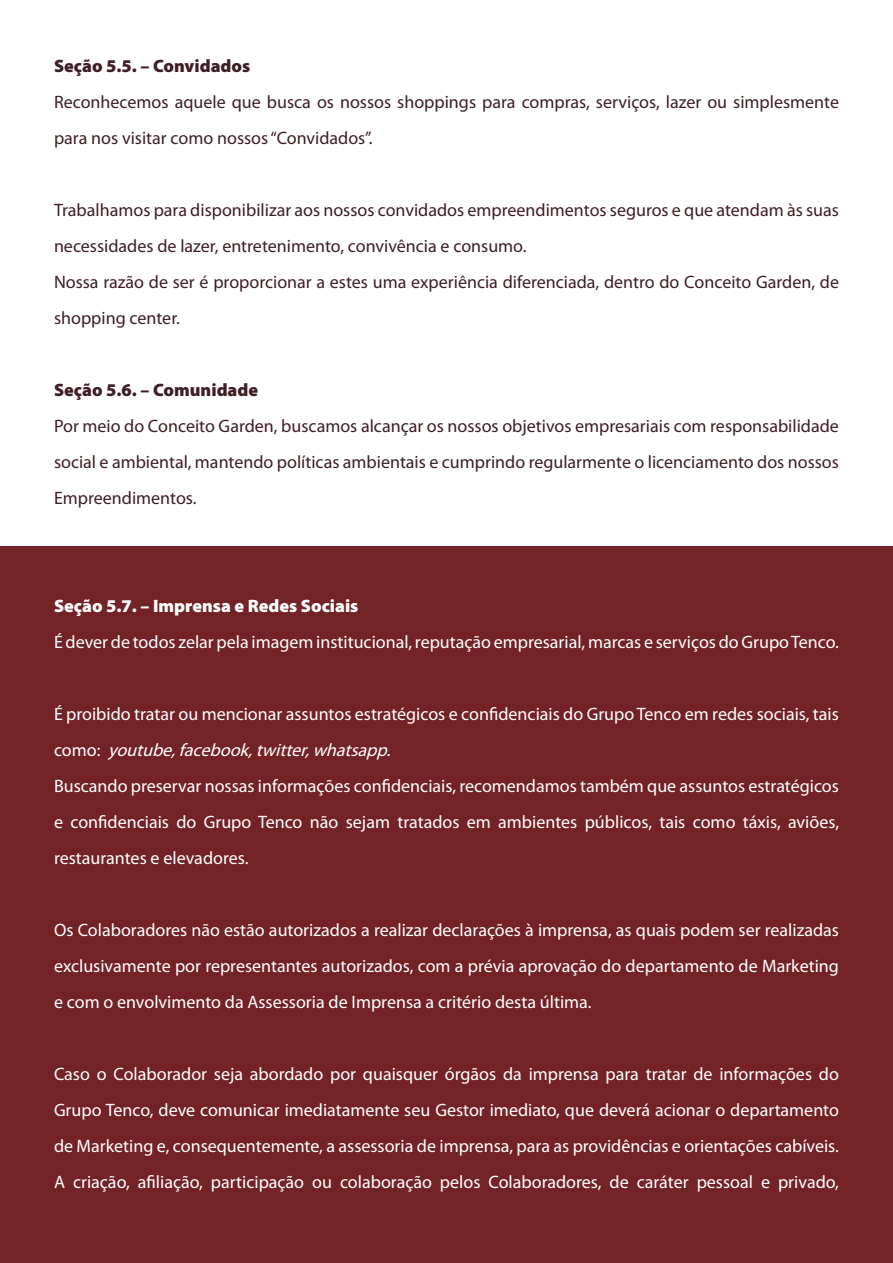
<style>
.page{position:relative;width:893px;height:1263px;background:#fff}
.page>*{position:absolute;margin:0;border:0;box-sizing:border-box;transform-origin:0 0}
.t1{font:18px/36px "Myriad Pro";color:#fff;text-align:justify}
.t2{font:18px/36px "Myriad Pro";color:#3f1f24}
.t3{font:900 18px "Myriad Pro";color:#3f1f24}
.t4{font:900 18px "Myriad Pro";color:#fff}
.s1{font-style:italic}
</style>
<div class="page">
<div style="left:1px;top:546px;width:892px;height:717px;background:#732226"></div>
<p class="t3" style="left:54px;top:56px;width:198px">Seção 5.5. – Convidados</p>
<p class="t2" style="left:54px;top:84px;width:786px">Reconhecemos aquele que busca os nossos shoppings para compras, serviços, lazer ou simplesmente para nos visitar como nossos “Convidados”.</p>
<p class="t2" style="left:54px;top:192px;width:786px">Trabalhamos para disponibilizar aos nossos convidados empreendimentos seguros e que atendam às suas necessidades de lazer, entretenimento, convivência e consumo.<br>Nossa razão de ser é proporcionar a estes uma experiência diferenciada, dentro do Conceito Garden, de shopping center.</p>
<p class="t3" style="left:54px;top:380px;width:206px">Seção 5.6. – Comunidade</p>
<p class="t2" style="left:54px;top:408px;width:786px;text-align:justify">Por meio do Conceito Garden, buscamos alcançar os nossos objetivos empresariais com responsabilidade social e ambiental, mantendo políticas ambientais e cumprindo regularmente o licenciamento dos nossos Empreendimentos.</p>
<p class="t4" style="left:54px;top:596px;width:306px">Seção 5.7. – Imprensa e Redes Sociais</p>
<p class="t1" style="left:54px;top:624px;width:786px">É dever de todos zelar pela imagem institucional, reputação empresarial, marcas e serviços do Grupo Tenco.</p>
<p class="t1" style="left:54px;top:696px;width:786px;text-align:left">É proibido tratar ou mencionar assuntos estratégicos e confidenciais do Grupo Tenco em redes sociais, tais c o m o : <span class="s1">youtube,facebook,twitter,whatsapp.<br></span>Buscando preservar nossas informações confidenciais, recomendamos também que assuntos estratégicos e confidenciais do Grupo Tenco não sejam tratados em ambientes públicos, tais como táxis, aviões, restaurantes e elevadores.</p>
<p class="t1" style="left:54px;top:912px;width:786px">Os Colaboradores não estão autorizados a realizar declarações à imprensa, as quais podem ser realizadas exclusivamente por representantes autorizados, com a prévia aprovação do departamento de Marketing e com o envolvimento da Assessoria de Imprensa a critério desta última.</p>
<p class="t1" style="left:54px;top:1056px;width:786px">Caso o Colaborador seja abordado por quaisquer órgãos da imprensa para tratar de informações do Grupo Tenco, deve comunicar imediatamente seu Gestor imediato, que deverá acionar o departamento de Marketing e, consequentemente, a assessoria de imprensa, para as providências e orientações cabíveis.<br>A criação, afiliação, participação ou colaboração pelos Colaboradores, de caráter pessoal e privado,</p>
</div>
